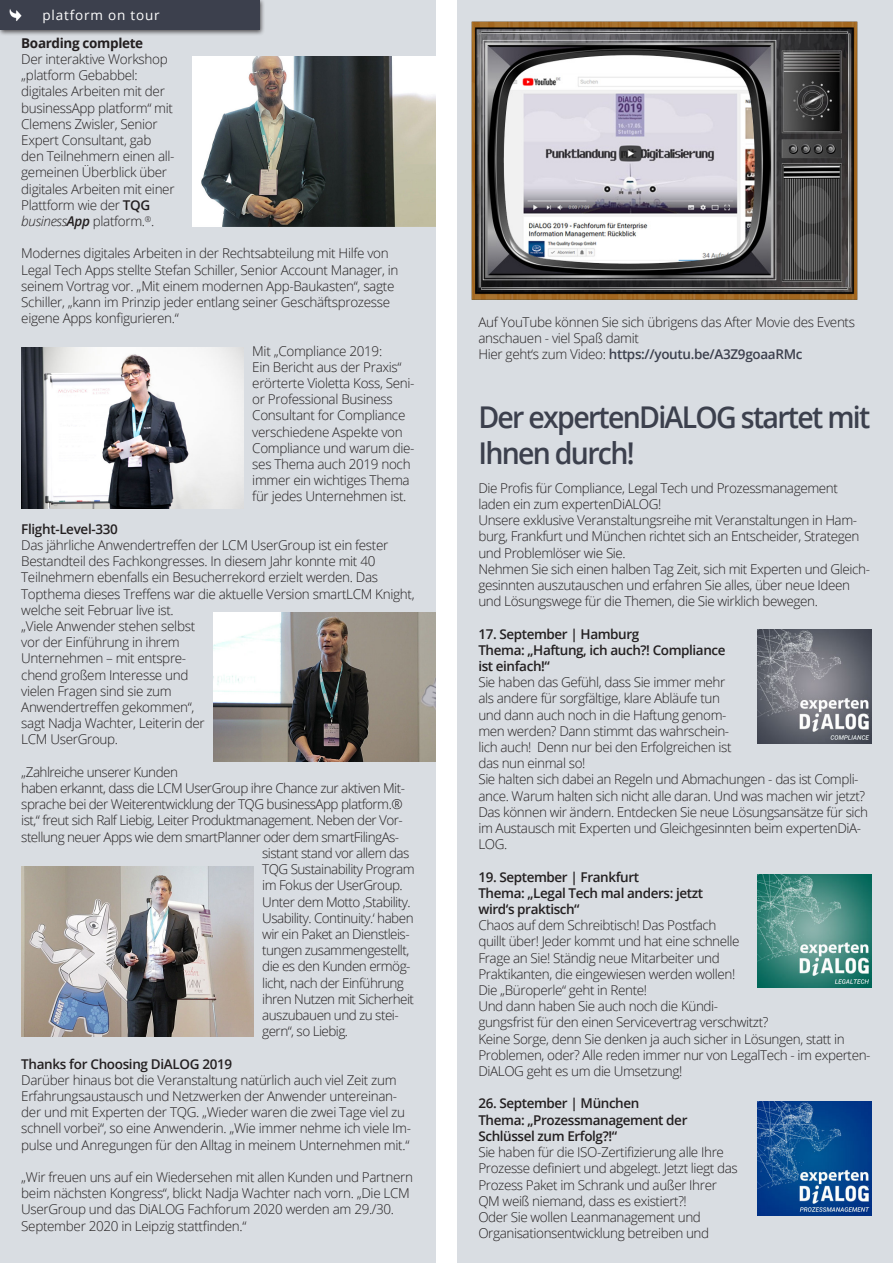
<style>
.page{position:relative;width:893px;height:1263px;background:#fff}
.page>*{position:absolute;margin:0;border:0;box-sizing:border-box;transform-origin:0 0}
.Überschrift_1{font:600 30px/36px "Open Sans";letter-spacing:-.06em;color:#3c404d;scale:.95 1}
.Titel__Standard{font:300 13.5px/16.2px "Open Sans";letter-spacing:-.03em;color:#231f20}
.Titel__Standard-2{font:600 13.5px/16.2px "Open Sans";letter-spacing:-.03em;color:#231f20}
.Titel__Standard-3{font:600 13.5px "Open Sans";letter-spacing:-.025em;color:#3c404d}
.Titel__Standard-4{font:700 13.5px "Open Sans";letter-spacing:-.025em;color:#231f20}
.Artikelsparte{font:13.5px "Open Sans";letter-spacing:.06em;color:#fff}
.s1{font-weight:600}
.s2{font-style:italic}
.s3{font-weight:600;font-style:italic}
.s4{font-weight:300;color:#231f20}
</style>
<div class="page">
<div style="left:0;top:0;width:436px;height:1263px;background:#d9dde2"></div>
<div style="left:0;top:0;width:266px;height:36px;background:#231f20;opacity:.75"></div>
<div style="left:0;top:0;width:259px;height:30px;background:#3c404d"></div>
<img style="left:9px;top:9px;width:13px;height:12px">
<img style="left:193px;top:57px;width:243px;height:170px">
<img style="left:21px;top:347px;width:223px;height:162px">
<img style="left:21px;top:866px;width:233px;height:170px">
<img style="left:213px;top:612px;width:223px;height:149px">
<div style="left:457px;top:0;width:436px;height:1263px;background:#d9dde2"></div>
<img style="left:758px;top:874px;width:114px;height:114px">
<img style="left:758px;top:630px;width:114px;height:114px">
<img style="left:758px;top:1101px;width:114px;height:114px">
<img style="left:472px;top:21px;width:385px;height:279px">
<p class="Artikelsparte" style="left:43px;top:6px;width:119px">platform on tour</p>
<p class="Titel__Standard-4" style="left:21px;top:33px;width:124px">Boarding complete</p>
<p class="Titel__Standard" style="left:21px;top:51px;width:155px">Der interaktive Workshop „platform Gebabbel: digitales Arbeiten mit der businessApp platform“ mit<br>Clemens Zwisler, Senior<br>Expert Consultant, gab den Teilnehmern einen all&shy;gemeinen Überblick über digitales Arbeiten mit einer<br>Plattform wie der <span class="s1">TQG </span><span class="s2">business</span><span class="s3">App</span> platform.<sup>®</sup>.</p>
<p class="Titel__Standard" style="left:21px;top:245px;width:379px">Modernes digitales Arbeiten in der Rechtsabteilung mit Hilfe von Legal Tech Apps stellte Stefan Schiller, Senior Account Manager, in seinem Vortrag vor. „Mit einem modernen App-Baukasten“, sagte Schiller, „kann im Prinzip jeder entlang seiner Geschäftsprozesse eigene Apps konfigurieren.“</p>
<p class="Titel__Standard" style="left:252px;top:342px;width:164px">Mit „Compliance 2019:<br>Ein Bericht aus der Praxis“ erörterte Violetta Koss, Seni&shy;or Professional Business<br>Consultant for Compliance verschiedene Aspekte von<br>Compliance und warum die&shy;ses Thema auch 2019 noch immer ein wichtiges Thema für jedes Unternehmen ist.</p>
<p class="Titel__Standard-2" style="left:21px;top:521px;width:98px">Flight-Level-330</p>
<p class="Titel__Standard" style="left:21px;top:537px;width:395px">Das jährliche Anwendertreffen der LCM UserGroup ist ein fester Bestandteil des Fachkongresses. In diesem Jahr konnte mit 40<br>Teilnehmern ebenfalls ein Besucherrekord erzielt werden. Das Topthema dieses Treffens war die aktuelle Version smartLCM Knight, welche seit Februar live ist.<br>„Viele Anwender stehen selbst<br>vor der Einführung in ihrem<br>Unternehmen – mit entspre-<br>chend großem Interesse und<br>vielen Fragen sind sie zum<br>Anwendertreffen gekommen“,<br>sagt Nadja Wachter, Leiterin der<br>LCM UserGroup.</p>
<p class="Titel__Standard" style="left:21px;top:763px;width:158px">„Zahlreiche unserer Kunden</p>
<p class="Titel__Standard" style="left:21px;top:780px;width:385px">haben erkannt, dass die LCM UserGroup ihre Chance zur aktiven Mit-</p>
<p class="Titel__Standard" style="left:21px;top:796px;width:383px">sprache bei der Weiterentwicklung der TQG businessApp platform.®</p>
<p class="Titel__Standard" style="left:21px;top:812px;width:383px">ist,“ freut sich Ralf Liebig, Leiter Produktmanagement. Neben der Vor-</p>
<p class="Titel__Standard" style="left:21px;top:828px;width:380px">stellung neuer Apps wie dem smartPlanner oder dem smartFilingAs-</p>
<p class="Titel__Standard" style="left:262px;top:844px;width:149px">sistant stand vor allem das</p>
<p class="Titel__Standard" style="left:262px;top:861px;width:154px">TQG Sustainability Program</p>
<p class="Titel__Standard" style="left:262px;top:877px;width:142px">im Fokus der UserGroup.</p>
<p class="Titel__Standard" style="left:262px;top:893px;width:150px">Unter dem Motto ‚Stability.</p>
<p class="Titel__Standard" style="left:262px;top:909px;width:153px">Usability. Continuity.‘ haben</p>
<p class="Titel__Standard" style="left:262px;top:925px;width:149px">wir ein Paket an Dienstleis-</p>
<p class="Titel__Standard" style="left:262px;top:942px;width:149px">tungen zusammengestellt,</p>
<p class="Titel__Standard" style="left:262px;top:958px;width:150px">die es den Kunden ermög-</p>
<p class="Titel__Standard" style="left:262px;top:974px;width:143px">licht, nach der Einführung</p>
<p class="Titel__Standard" style="left:262px;top:990px;width:153px">ihren Nutzen mit Sicherheit</p>
<p class="Titel__Standard" style="left:262px;top:1006px;width:138px">auszubauen und zu stei-</p>
<p class="Titel__Standard" style="left:262px;top:1023px;width:87px">gern“, so Liebig.</p>
<p class="Titel__Standard-2" style="left:21px;top:1055px;width:213px">Thanks for Choosing DiALOG 2019</p>
<p class="Titel__Standard" style="left:21px;top:1071px;width:391px">Darüber hinaus bot die Veranstaltung natürlich auch viel Zeit zum Erfahrungsaustausch und Netzwerken der Anwender untereinan&shy;der und mit Experten der TQG. „Wieder waren die zwei Tage viel zu schnell vorbei“, so eine Anwenderin. „Wie immer nehme ich viele Im&shy;pulse und Anregungen für den Alltag in meinem Unternehmen mit.“</p>
<p class="Titel__Standard" style="left:21px;top:1168px;width:393px">„Wir freuen uns auf ein Wiedersehen mit allen Kunden und Partnern beim nächsten Kongress“, blickt Nadja Wachter nach vorn. „Die LCM UserGroup und das DiALOG Fachforum 2020 werden am 29./30.<br>September 2020 in Leipzig stattfinden.“</p>
<p class="Titel__Standard" style="left:478px;top:314px;width:378px">Auf YouTube können Sie sich übrigens das After Movie des Events anschauen - viel Spaß damit</p>
<p class="Titel__Standard-3" style="left:478px;top:345px;width:326px"><span class="s4">Hier geht‘s zum Video:</span> https://youtu.be/A3Z9goaaRMc</p>
<p class="Überschrift_1" style="left:478px;top:398px;width:414px">Der expertenDiALOG startet mit<br>Ihnen durch!</p>
<p class="Titel__Standard" style="left:478px;top:479px;width:361px">Die Profis für Compliance, Legal Tech und Prozessmanagement laden ein zum expertenDiALOG!</p>
<p class="Titel__Standard" style="left:478px;top:512px;width:383px">Unsere exklusive Veranstaltungsreihe mit Veranstaltungen in Ham&shy;burg, Frankfurt und München richtet sich an Entscheider, Strategen und Problemlöser wie Sie.</p>
<p class="Titel__Standard" style="left:478px;top:560px;width:393px">Nehmen Sie sich einen halben Tag Zeit, sich mit Experten und Gleich&shy;gesinnten auszutauschen und erfahren Sie alles, über neue Ideen und Lösungswege für die Themen, die Sie wirklich bewegen.</p>
<p class="Titel__Standard-2" style="left:478px;top:625px;width:162px">17. September | Hamburg</p>
<p class="Titel__Standard-2" style="left:478px;top:641px;width:249px">Thema: „Haftung, ich auch?! Compliance ist einfach!“</p>
<p class="Titel__Standard" style="left:478px;top:674px;width:255px">Sie haben das Gefühl, dass Sie immer mehr als andere für sorgfältige, klare Abläufe tun und dann auch noch in die Haftung genom&shy;men werden? Dann stimmt das wahrschein&shy;lich auch! Denn nur bei den Erfolgreichen ist das nun einmal so!</p>
<p class="Titel__Standard" style="left:478px;top:771px;width:388px">Sie halten sich dabei an Regeln und Abmachungen - das ist Compli&shy;ance. Warum halten sich nicht alle daran. Und was machen wir jetzt?</p>
<p class="Titel__Standard" style="left:478px;top:803px;width:391px">Das können wir ändern. Entdecken Sie neue Lösungsansätze für sich im Austausch mit Experten und Gleichgesinnten beim expertenDiA-<br>LOG.</p>
<p class="Titel__Standard-2" style="left:478px;top:868px;width:162px">19. September | Frankfurt</p>
<p class="Titel__Standard-2" style="left:478px;top:884px;width:226px">Thema: „Legal Tech mal anders: jetzt wird‘s praktisch“</p>
<p class="Titel__Standard" style="left:478px;top:917px;width:263px">Chaos auf dem Schreibtisch! Das Postfach quillt über! Jeder kommt und hat eine schnelle Frage an Sie! Ständig neue Mitarbeiter und Praktikanten, die eingewiesen werden wollen!<br>Die „Büroperle“ geht in Rente!</p>
<p class="Titel__Standard" style="left:478px;top:998px;width:292px">Und dann haben Sie auch noch die Kündi&shy;gungsfrist für den einen Servicevertrag verschwitzt?</p>
<p class="Titel__Standard" style="left:478px;top:1030px;width:394px">Keine Sorge, denn Sie denken ja auch sicher in Lösungen, statt in<br>Problemen, oder? Alle reden immer nur von LegalTech - im experten-<br>DiALOG geht es um die Umsetzung!</p>
<p class="Titel__Standard-2" style="left:478px;top:1095px;width:163px">26. September | München</p>
<p class="Titel__Standard-2" style="left:478px;top:1111px;width:211px">Thema: „Prozessmanagement der<br>Schlüssel zum Erfolg?!“</p>
<p class="Titel__Standard" style="left:478px;top:1144px;width:261px">Sie haben für die ISO-Zertifizierung alle Ihre Prozesse definiert und abgelegt. Jetzt liegt das Prozess Paket im Schrank und außer Ihrer QM weiß niemand, dass es existiert?!</p>
<p class="Titel__Standard" style="left:478px;top:1208px;width:232px">Oder Sie wollen Leanmanagement und<br>Organisationsentwicklung betreiben und</p>
</div>
